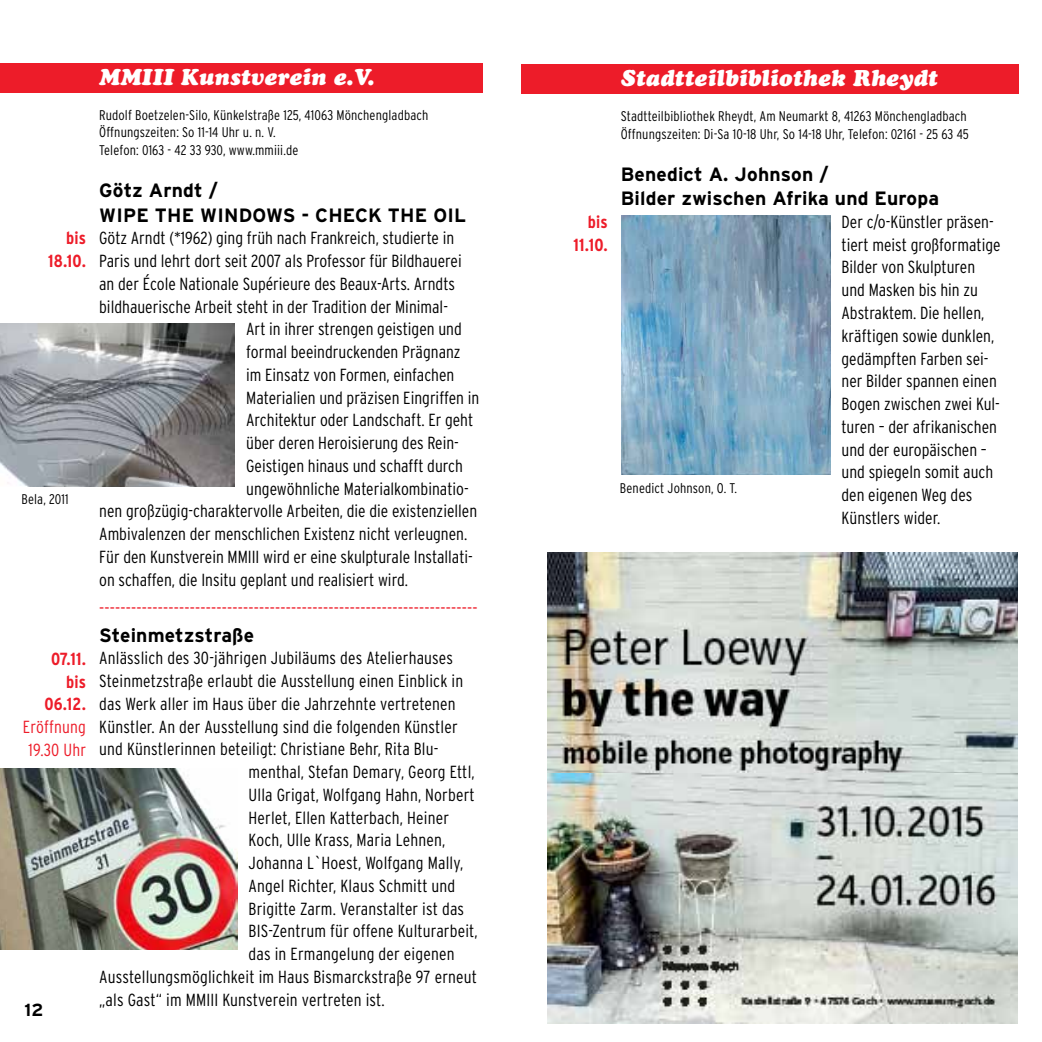
<style>
.page{position:relative;width:1042px;height:1042px;background:#fff}
.page>*{position:absolute;margin:0;border:0;box-sizing:border-box;transform-origin:0 0}
.t1{font:italic 22.75px "Cooper Black Std";letter-spacing:.01em;color:#fff}
.t2{font:700 19.25px/24.5px "Interstate";letter-spacing:.01em;color:#000}
.t3{font:300 condensed 19.25px "Interstate";color:#ed1c29}
.t4{font:300 condensed 17.5px/22.8px "Interstate";color:#000}
.t5{font:700 condensed 17.5px/22.8px "Interstate";letter-spacing:.01em;color:#ed1c29;text-align:right}
.t6{font:300 condensed 17.5px/22.8px "Interstate";letter-spacing:.01em;color:#ed1c29;text-align:center}
.t7{font:700 17.5px "Interstate";color:#000}
.t8{font:300 condensed 14px/17.5px "Interstate";letter-spacing:.01em;color:#000}
</style>
<div class="page">
<div style="left:0;top:63px;width:482px;height:30px;background:#ed1c29"></div>
<div style="left:521px;top:64px;width:498px;height:30px;background:#ed1c29"></div>
<img style="left:0;top:324px;width:234px;height:162px">
<img style="left:621px;top:216px;width:209px;height:258px">
<img style="left:0;top:768px;width:237px;height:181px">
<img style="left:547px;top:552px;width:470px;height:472px">
<p class="t5" style="left:48px;top:226px;width:39px">bis<br>18.10.</p>
<p class="t8" style="left:22px;top:490px;width:49px">Bela, 2011</p>
<p class="t5" style="left:44px;top:647px;width:43px">07.11. bis<br>06.12.</p>
<p class="t6" style="left:23px;top:715px;width:65px">Eröffnung<br>19.30 Uhr</p>
<p class="t7" style="left:25px;top:999px;width:20px">12</p>
<h1 class="t1" style="left:99px;top:63px;width:277px">MMIII Kunstverein e.V.</h1>
<p class="t8" style="left:99px;top:106px;width:331px">Rudolf Boetzelen-Silo, Künkelstraße 125, 41063 Mönchengladbach<br>Öffnungszeiten: So 11-14 Uhr u. n. V.<br>Telefon: 0163 - 42 33 930, www.mmiii.de</p>
<p class="t2" style="left:99px;top:178px;width:368px">Götz Arndt /<br>WIPE THE WINDOWS - CHECK THE OIL</p>
<p class="t4" style="left:99px;top:227px;width:357px">Götz Arndt (*1962) ging früh nach Frankreich, studierte in</p>
<p class="t4" style="left:99px;top:249px;width:364px">Paris und lehrt dort seit 2007 als Professor für Bildhauerei</p>
<p class="t4" style="left:99px;top:272px;width:357px">an der École Nationale Supérieure des Beaux-Arts. Arndts</p>
<p class="t4" style="left:99px;top:295px;width:350px">bildhauerische Arbeit steht in der Tradition der Minimal-</p>
<p class="t4" style="left:246px;top:318px;width:217px">Art in ihrer strengen geistigen und</p>
<p class="t4" style="left:246px;top:340px;width:216px">formal beeindruckenden Prägnanz</p>
<p class="t4" style="left:246px;top:363px;width:210px">im Einsatz von Formen, einfachen</p>
<p class="t4" style="left:246px;top:386px;width:235px">Materialien und präzisen Eingriffen in</p>
<p class="t4" style="left:246px;top:409px;width:229px">Architektur oder Landschaft. Er geht</p>
<p class="t4" style="left:246px;top:431px;width:214px">über deren Heroisierung des Rein-</p>
<p class="t4" style="left:246px;top:454px;width:218px">Geistigen hinaus und schafft durch</p>
<p class="t4" style="left:246px;top:477px;width:224px">ungewöhnliche Materialkombinatio-</p>
<p class="t4" style="left:99px;top:500px;width:379px">nen großzügig-charaktervolle Arbeiten, die die existenziellen</p>
<p class="t4" style="left:99px;top:522px;width:370px">Ambivalenzen der menschlichen Existenz nicht verleugnen.</p>
<p class="t4" style="left:99px;top:545px;width:375px">Für den Kunstverein MMIII wird er eine skulpturale Installati-</p>
<p class="t4" style="left:99px;top:568px;width:310px">on schaffen, die Insitu geplant und realisiert wird.</p>
<p class="t3" style="left:99px;top:597px;width:380px">-----------------------------------------------------------------------</p>
<p class="t2" style="left:99px;top:622px;width:156px">Steinmetzstraße</p>
<p class="t4" style="left:99px;top:647px;width:355px">Anlässlich des 30-jährigen Jubiläums des Atelierhauses</p>
<p class="t4" style="left:99px;top:669px;width:365px">Steinmetzstraße erlaubt die Ausstellung einen Einblick in</p>
<p class="t4" style="left:99px;top:692px;width:358px">das Werk aller im Haus über die Jahrzehnte vertretenen</p>
<p class="t4" style="left:99px;top:715px;width:360px">Künstler. An der Ausstellung sind die folgenden Künstler</p>
<p class="t4" style="left:99px;top:738px;width:341px">und Künstlerinnen beteiligt: Christiane Behr, Rita Blu-</p>
<p class="t4" style="left:249px;top:760px;width:228px">menthal, Stefan Demary, Georg Ettl,</p>
<p class="t4" style="left:249px;top:783px;width:228px">Ulla Grigat, Wolfgang Hahn, Norbert</p>
<p class="t4" style="left:249px;top:806px;width:202px">Herlet, Ellen Katterbach, Heiner</p>
<p class="t4" style="left:249px;top:829px;width:198px">Koch, Ulle Krass, Maria Lehnen,</p>
<p class="t4" style="left:249px;top:851px;width:216px">Johanna L`Hoest, Wolfgang Mally,</p>
<p class="t4" style="left:249px;top:874px;width:208px">Angel Richter, Klaus Schmitt und</p>
<p class="t4" style="left:249px;top:897px;width:217px">Brigitte Zarm. Veranstalter ist das</p>
<p class="t4" style="left:249px;top:920px;width:231px">BIS-Zentrum für offene Kulturarbeit,</p>
<p class="t4" style="left:249px;top:942px;width:207px">das in Ermangelung der eigenen</p>
<p class="t4" style="left:99px;top:965px;width:379px">Ausstellungsmöglichkeit im Haus Bismarckstraße 97 erneut</p>
<p class="t4" style="left:99px;top:988px;width:287px">„als Gast“ im MMIII Kunstverein vertreten ist.</p>
<p class="t5" style="left:573px;top:210px;width:36px">bis<br>11.10.</p>
<h1 class="t1" style="left:621px;top:64px;width:318px">Stadtteilbibliothek Rheydt</h1>
<p class="t8" style="left:621px;top:107px;width:350px">Stadtteilbibliothek Rheydt, Am Neumarkt 8, 41263 Mönchengladbach<br>Öffnungszeiten: Di-Sa 10-18 Uhr, So 14-18 Uhr, Telefon: 02161 - 25 63 45</p>
<p class="t2" style="left:621px;top:161px;width:320px">Benedict A. Johnson /<br>Bilder zwischen Afrika und Europa</p>
<p class="t4" style="left:841px;top:210px;width:161px">Der c/o-Künstler präsen&shy;tiert meist großformatige<br>Bilder von Skulpturen und Masken bis hin zu<br>Abstraktem. Die hellen, kräftigen sowie dunklen, gedämpften Farben sei&shy;ner Bilder spannen einen<br>Bogen zwischen zwei Kul&shy;turen – der afrikanischen und der europäischen – und spiegeln somit auch den eigenen Weg des<br>Künstlers wider.</p>
<p class="t8" style="left:620px;top:479px;width:119px">Benedict Johnson, O. T.</p>
</div>
